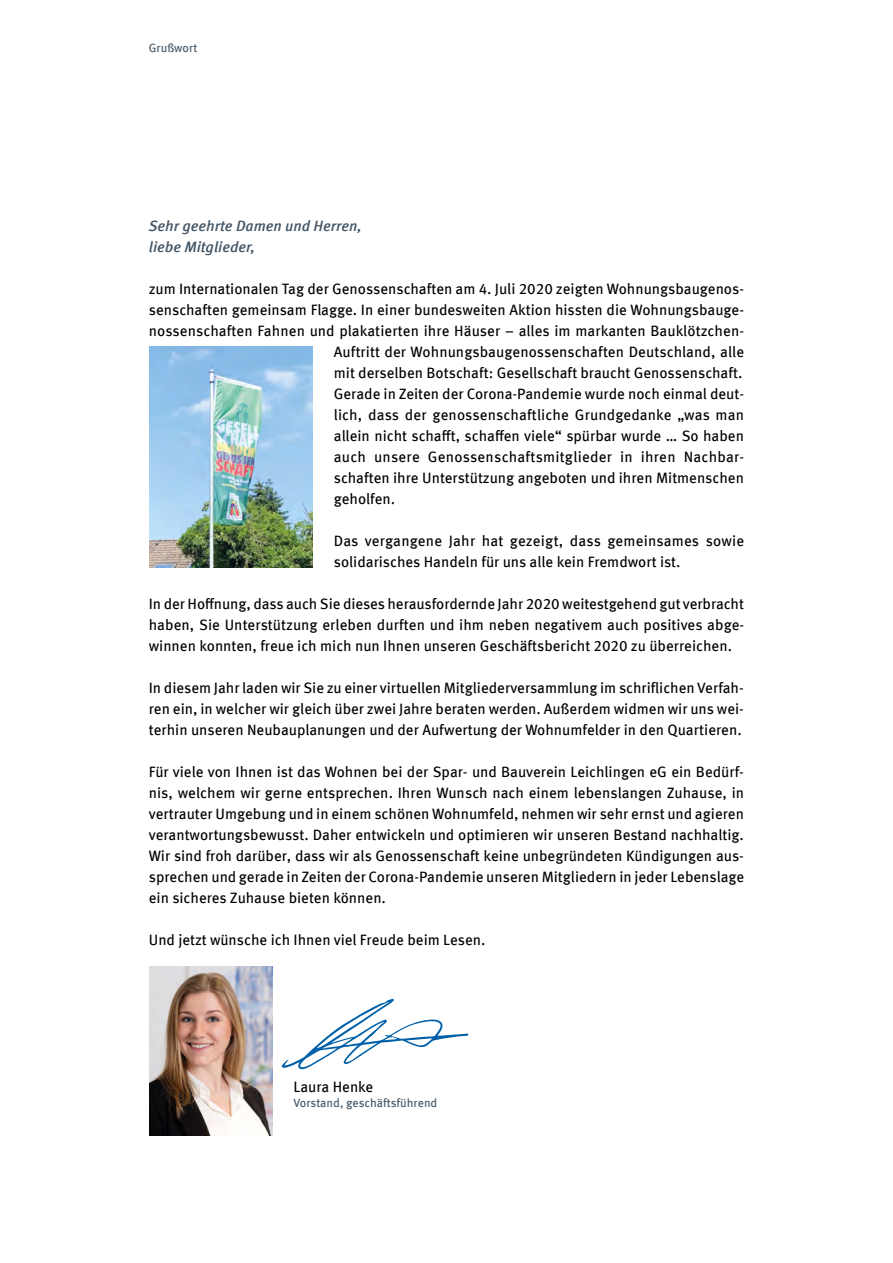
<style>
.page{position:relative;width:893px;height:1263px;background:#fff}
.page>*{position:absolute;margin:0;border:0;box-sizing:border-box;transform-origin:0 0}
.t1{font:15px/21px "Meta Offc";color:#000;text-align:justify}
.t2{font:italic 500 15px/21px "Meta Offc";color:#415464}
.t3{font:12px "Meta Offc";color:#415464}
</style>
<div class="page">
<img style="left:149px;top:346px;width:164px;height:221px">
<img style="left:149px;top:966px;width:123px;height:170px">
<svg style="left:281px;top:999px;width:187px;height:70px"></svg>
<p class="t3" style="left:149px;top:40px;width:50px">Grußwort</p>
<p class="t2" style="left:149px;top:216px;width:215px">Sehr geehrte Damen und Herren, liebe Mitglieder,</p>
<p class="t1" style="left:149px;top:279px;width:597px">zum Internationalen Tag der Genossenschaften am 4. Juli 2020 zeigten Wohnungsbaugenos-</p>
<p class="t1" style="left:149px;top:300px;width:597px">senschaften gemeinsam Flagge. In einer bundesweiten Aktion hissten die Wohnungsbauge-</p>
<p class="t1" style="left:149px;top:321px;width:597px">nossenschaften Fahnen und plakatierten ihre Häuser – alles im markanten Bauklötzchen-</p>
<p class="t1" style="left:334px;top:342px;width:412px">Auftritt der Wohnungsbaugenossenschaften Deutschland, alle</p>
<p class="t1" style="left:334px;top:363px;width:410px">mit derselben Botschaft: Gesellschaft braucht Genossenschaft.</p>
<p class="t1" style="left:334px;top:384px;width:412px">Gerade in Zeiten der Corona-Pandemie wurde noch einmal deut-</p>
<p class="t1" style="left:334px;top:405px;width:412px">lich, dass der genossenschaftliche Grundgedanke „was man</p>
<p class="t1" style="left:334px;top:426px;width:412px">allein nicht schafft, schaffen viele“ spürbar wurde … So haben</p>
<p class="t1" style="left:334px;top:447px;width:412px">auch unsere Genossenschaftsmitglieder in ihren Nachbar-</p>
<p class="t1" style="left:334px;top:468px;width:412px">schaften ihre Unterstützung angeboten und ihren Mitmenschen</p>
<p class="t1" style="left:334px;top:489px;width:63px">geholfen.</p>
<p class="t1" style="left:334px;top:531px;width:412px">Das vergangene Jahr hat gezeigt, dass gemeinsames sowie solidarisches Handeln für uns alle kein Fremdwort ist.</p>
<p class="t1" style="left:149px;top:594px;width:597px">In der Hoffnung, dass auch Sie dieses herausfordernde Jahr 2020 weitestgehend gut verbracht haben, Sie Unterstützung erleben durften und ihm neben negativem auch positives abge&shy;winnen konnten, freue ich mich nun Ihnen unseren Geschäftsbericht 2020 zu überreichen.</p>
<p class="t1" style="left:149px;top:678px;width:597px">In diesem Jahr laden wir Sie zu einer virtuellen Mitgliederversammlung im schriflichen Verfah&shy;ren ein, in welcher wir gleich über zwei Jahre beraten werden. Außerdem widmen wir uns wei&shy;terhin unseren Neubauplanungen und der Aufwertung der Wohnumfelder in den Quartieren.</p>
<p class="t1" style="left:149px;top:762px;width:597px">Für viele von Ihnen ist das Wohnen bei der Spar- und Bauverein Leichlingen eG ein Bedürf&shy;nis, welchem wir gerne entsprechen. Ihren Wunsch nach einem lebenslangen Zuhause, in vertrauter Umgebung und in einem schönen Wohnumfeld, nehmen wir sehr ernst und agieren verantwortungsbewusst. Daher entwickeln und optimieren wir unseren Bestand nachhaltig.<br>Wir sind froh darüber, dass wir als Genossenschaft keine unbegründeten Kündigungen aus&shy;sprechen und gerade in Zeiten der Corona-Pandemie unseren Mitgliedern in jeder Lebenslage ein sicheres Zuhause bieten können.</p>
<p class="t1" style="left:149px;top:930px;width:338px">Und jetzt wünsche ich Ihnen viel Freude beim Lesen.</p>
<p class="t1" style="left:293px;top:1077px;width:81px">Laura Henke</p>
<p class="t3" style="left:293px;top:1096px;width:145px">Vorstand, geschäftsführend</p>
</div>
